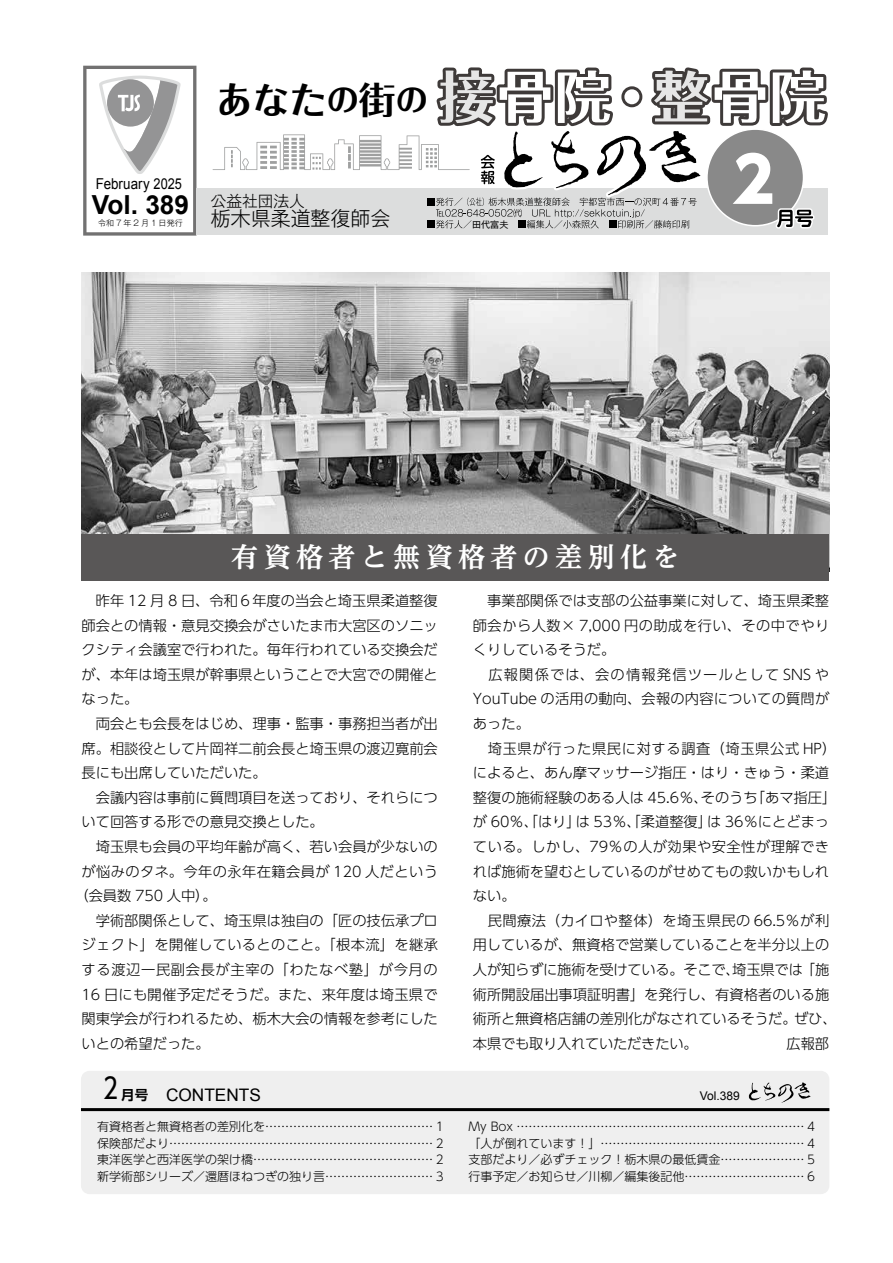
<style>
.page{position:relative;width:893px;height:1263px;background:#fff}
.page>*{position:absolute;margin:0;border:0;box-sizing:border-box;transform-origin:0 0}
.t1{font:800 62.25px "UD Shin Go Pr 6 N";color:#fff}
.t2{font:700 37.05px "Folk Pro";color:#000}
.t3{font:700 27px "UD Reimin Pr 6 N";letter-spacing:.2em;color:#fff}
.t4{font:700 26.25px "Arial";color:#000}
.t5{font:300 19.95px "Gothic MB101 Pro";color:#000}
.t6{font:17.25px "Arial";color:#000}
.t7{font:300 15.6px "Gothic MB101 Pro";color:#000}
.t8{font:15px "Arial";letter-spacing:.005em;color:#000;scale:.89 1}
.t9{font:300 14.25px/24.6px "UD Shin Go Pr 6 N";color:#000}
.t10{font:300 14.25px "UD Shin Go Pr 6 N";letter-spacing:.025em;color:#000}
.t11{font:300 14.25px "UD Shin Go Pr 6 N";letter-spacing:.02em;color:#000}
.t12{font:300 14.25px "UD Shin Go Pr 6 N";letter-spacing:.045em;color:#000}
.t13{font:300 12px/16.5px "UD Shin Go Pr 6 N";color:#000;text-align:justify}
.t14{font:12px "Arial";color:#000}
.t15{font:9px "Gothic MB101 Pr 6 N";color:#000}
.t16{font:300 7.95px "Gothic MB101 Pro";letter-spacing:.25em;color:#000}
.s1{font-size:32.1px}
.s2{font-family:"UD Shin Go Pr 6 N";font-size:28.5px}
.s3{font-family:"UD Shin Go Pr 6 N De";font-weight:700;font-size:13.5px}
.s4{font-family:"Shin M Go Pro"}
</style>
<div class="page">
<div style="left:81px;top:1071px;width:748px;height:123px;background:#efefef"></div>
<hr style="left:81px;top:1108px;width:748px;height:3px;background:#000">
<div style="left:196px;top:188px;width:631px;height:46px;background:#dcdddd"></div>
<svg style="left:83px;top:66px;width:113px;height:170px"></svg>
<svg style="left:749px;top:1082px;width:62px;height:21px"></svg>
<svg style="left:213px;top:67px;width:615px;height:164px"></svg>
<img style="left:82px;top:272px;width:747px;height:262px">
<div style="left:82px;top:534px;width:747px;height:46px;background:#595757"></div>
<h2 class="t2" style="left:216px;top:69px;width:214px">あなた<span class="s1">の</span>街<span class="s1">の</span></h2>
<p class="t8" style="left:96px;top:174px;width:98px">February 2025</p>
<h3 class="t4" style="left:92px;top:188px;width:99px">Vol. 389</h3>
<p class="t16" style="left:98px;top:216px;width:86px">令和7年2月1日発行</p>
<p class="t7" style="left:211px;top:188px;width:96px">公益社団法人</p>
<h3 class="t5" style="left:211px;top:202px;width:181px">栃木県柔道整復師会</h3>
<p class="t15" style="left:472px;top:217px;width:38px">田代富夫</p>
<h1 class="t1" style="left:733px;top:129px;width:43px">2</h1>
<h3 class="t3" style="left:231px;top:535px;width:450px">有資格者と無資格者の差別化を</h3>
<p class="t9" style="left:82px;top:588px;width:358px">　昨年 12 月 8 日、令和６年度の当会と埼玉県柔道整復</p>
<p class="t9" style="left:82px;top:612px;width:358px">師会との情報・意見交換会がさいたま市大宮区のソニッ</p>
<p class="t9" style="left:82px;top:637px;width:358px">クシティ会議室で行われた。毎年行われている交換会だ</p>
<p class="t9" style="left:82px;top:662px;width:358px">が、本年は埼玉県が幹事県ということで大宮での開催と</p>
<p class="t9" style="left:82px;top:686px;width:59px">なった。</p>
<p class="t9" style="left:82px;top:711px;width:358px">　両会とも会長をはじめ、理事・監事・事務担当者が出</p>
<p class="t9" style="left:82px;top:735px;width:358px">席。相談役として片岡祥二前会長と埼玉県の渡辺寛前会</p>
<p class="t9" style="left:82px;top:760px;width:187px">長にも出席していただいた。</p>
<p class="t9" style="left:82px;top:785px;width:358px">　会議内容は事前に質問項目を送っており、それらにつ</p>
<p class="t9" style="left:82px;top:809px;width:244px">いて回答する形での意見交換とした。</p>
<p class="t9" style="left:82px;top:834px;width:358px">　埼玉県も会員の平均年齢が高く、若い会員が少ないの</p>
<p class="t10" style="left:82px;top:860px;width:358px">が悩みのタネ。今年の永年在籍会員が 120 人だという</p>
<p class="t9" style="left:74px;top:883px;width:144px">（会員数 750 人中）。</p>
<p class="t9" style="left:82px;top:908px;width:358px">　学術部関係として、埼玉県は独自の「匠の技伝承プロ</p>
<p class="t10" style="left:82px;top:933px;width:358px">ジェクト」を開催しているとのこと。「根本流」を継承</p>
<p class="t12" style="left:82px;top:958px;width:358px">する渡辺一民副会長が主宰の「わたなべ塾」が今月の</p>
<p class="t11" style="left:82px;top:983px;width:358px">16 日にも開催予定だそうだ。また、来年度は埼玉県で</p>
<p class="t9" style="left:82px;top:1006px;width:358px">関東学会が行われるため、栃木大会の情報を参考にした</p>
<p class="t9" style="left:82px;top:1030px;width:130px">いとの希望だった。</p>
<p class="t6" style="left:104px;top:1083px;width:159px"><span class="s2">2</span> <span class="s3">月号</span> CONTENTS</p>
<p class="t9" style="left:473px;top:588px;width:365px">　事業部関係では支部の公益事業に対して、埼玉県柔整師会から人数× 7,000 円の助成を行い、その中でやりくりしているそうだ。<br>　広報関係では、会の情報発信ツールとして SNS や<br>YouTube の活用の動向、会報の内容についての質問があった。<br>　埼玉県が行った県民に対する調査（埼玉県公式 HP）によると、あん摩マッサージ指圧・はり・きゅう・柔道整復の施術経験のある人は 45.6％、そのうち「あマ指圧」が 60％、「はり」は 53％、「柔道整復」は 36％にとどまっている。しかし、79％の人が効果や安全性が理解できれば施術を望むとしているのがせめてもの救いかもしれない。<br>　民間療法（カイロや整体）を埼玉県民の 66.5％が利用しているが、無資格で営業していることを半分以上の人が知らずに施術を受けている。そこで、埼玉県では「施術所開設届出事項証明書」を発行し、有資格者のいる施術所と無資格店舗の差別化がなされているそうだ。ぜひ、本県でも取り入れていただきたい。</p>
<p class="t9" style="left:786px;top:1030px;width:44px">広報部</p>
<p class="t14" style="left:700px;top:1087px;width:42px">Vol.389</p>
<p class="t13" style="left:97px;top:1118px;width:350px">有資格者と無資格者の差別化を……………………………………１保険部だより…………………………………………………………２<span class="s4">東洋医学と西洋医学の架け橋</span>………………………………………２新学術部シリーズ／還暦ほねつぎの独り言………………………３</p>
<p class="t13" style="left:468px;top:1118px;width:350px">My Box ………………………………………………………………４「人が倒れています！」……………………………………………４支部だより／必ずチェック！栃木県の最低賃金…………………５行事予定／お知らせ／川柳／編集後記他…………………………６</p>
</div>
